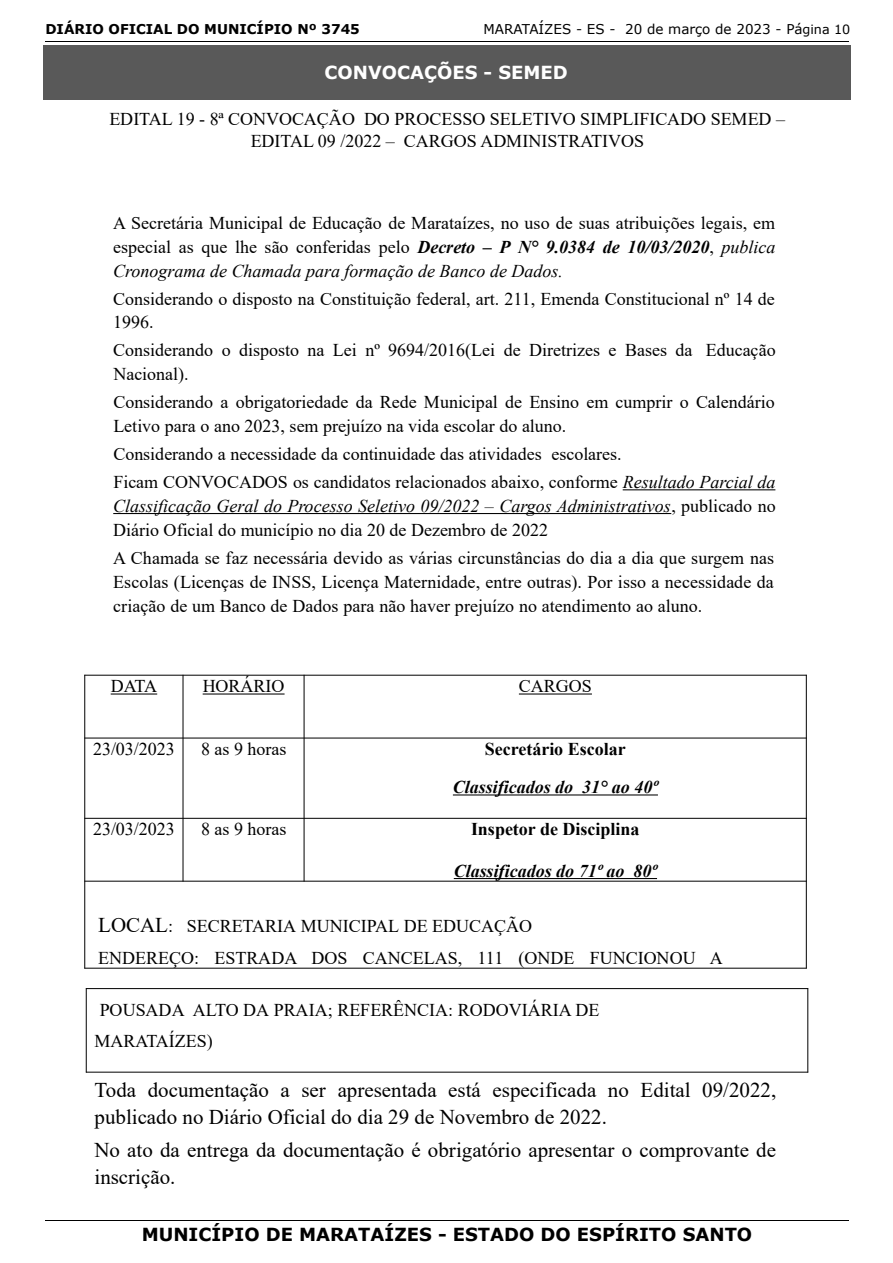
<style>
.page{position:relative;width:893px;height:1263px;background:#fff}
.page>*{position:absolute;margin:0;border:0;box-sizing:border-box;transform-origin:0 0}
.t1{font:21px/27.8px "Times New Roman";color:#000}
.t2{font:18px/23.9px "Times New Roman";color:#000}
.t3{font:italic 18px/23.9px "Times New Roman";color:#000}
.t4{font:italic 700 18px "Times New Roman";color:#000}
.t5{font:700 18px "Verdana";color:#000}
.t6{font:700 18px "Times New Roman";color:#000}
.t7{font:700 18px "Verdana";color:#fff}
.t8{font:13.5px "Verdana";color:#000}
.t9{font:700 13.5px "Verdana";color:#000}
.t10{font:900 13.2px "Arial";letter-spacing:.22em;color:#000}
.s1{font-size:12.75px}
.s2{font-weight:700;font-style:italic}
.s3{font-style:italic}
.s4{font-style:normal}
.s5{font-size:21px}
.s6{font-size:16.5px}
</style>
<div class="page">
<hr style="left:45px;top:39px;width:805px;height:3px;background:#000;opacity:.18">
<hr style="left:45px;top:1218px;width:805px;height:3px;background:#000;opacity:.18">
<hr style="left:623px;top:489px;width:152px;height:1px;background:#000">
<hr style="left:113px;top:513px;width:558px;height:1px;background:#000">
<hr style="left:84px;top:675px;width:723px;height:1px;background:#000">
<hr style="left:84px;top:738px;width:723px;height:1px;background:#000">
<hr style="left:84px;top:818px;width:723px;height:1px;background:#000">
<hr style="left:84px;top:881px;width:723px;height:1px;background:#000">
<hr style="left:84px;top:968px;width:723px;height:1px;background:#000">
<hr style="left:84px;top:675px;width:1px;height:293px;background:#000">
<hr style="left:183px;top:675px;width:1px;height:206px;background:#000">
<hr style="left:304px;top:675px;width:1px;height:206px;background:#000">
<hr style="left:806px;top:675px;width:1px;height:293px;background:#000">
<hr style="left:111px;top:693px;width:46px;height:1px;background:#000">
<hr style="left:203px;top:693px;width:82px;height:1px;background:#000">
<hr style="left:519px;top:693px;width:73px;height:1px;background:#000">
<hr style="left:453px;top:794px;width:205px;height:1px;background:#000">
<hr style="left:454px;top:878px;width:203px;height:1px;background:#000">
<hr style="left:86px;top:988px;width:722px;height:1px;background:#000">
<hr style="left:86px;top:1072px;width:722px;height:1px;background:#000">
<hr style="left:86px;top:988px;width:1px;height:84px;background:#000">
<hr style="left:807px;top:988px;width:1px;height:84px;background:#000">
<div style="left:43px;top:46px;width:807px;height:54px;background:#595959"></div>
<p class="t9" style="left:45px;top:20px;width:316px">DIÁRIO OFICIAL DO MUNICÍPIO Nº 3745</p>
<p class="t8" style="left:483px;top:20px;width:368px">MARATAÍZES - ES - 20 de março de 2023 - Pá<span class="s1">gina 10</span></p>
<p class="t7" style="left:324px;top:60px;width:245px">CONVOCAÇÕES - SEMED</p>
<p class="t2" style="left:109px;top:108px;width:677px;line-height:21.6px;text-align:center">EDITAL 19 - 8ª CONVOCAÇÃO DO PROCESSO SELETIVO SIMPLIFICADO SEMED –<br>EDITAL 09 /2022 – CARGOS ADMINISTRATIVOS</p>
<p class="t2" style="left:113px;top:211px;width:664px;text-align:justify">A Secretária Municipal de Educação de Marataízes, no uso de suas atribuições legais, em especial as que lhe são conferidas pelo <span class="s2">Decreto – P N° 9.0384 de 10/03/2020</span>, <span class="s3">publica Cronograma de Chamada para formação de Banco de Dados.</span></p>
<p class="t2" style="left:113px;top:287px;width:663px">Considerando o disposto na Constituição federal, art. 211, Emenda Constitucional nº 14 de<br>1996.</p>
<p class="t2" style="left:113px;top:339px;width:664px">Considerando o disposto na Lei nº 9694/2016(Lei de Diretrizes e Bases da Educação<br>Nacional).</p>
<p class="t2" style="left:113px;top:390px;width:663px">Considerando a obrigatoriedade da Rede Municipal de Ensino em cumprir o Calendário<br>Letivo para o ano 2023, sem prejuízo na vida escolar do aluno.</p>
<p class="t2" style="left:113px;top:440px;width:664px;line-height:28px">Considerando a necessidade da continuidade das atividades escolares.<br>Ficam CONVOCADOS os candidatos relacionados abaixo, conforme <span class="s3">Resultado Parcial da</span></p>
<p class="t3" style="left:113px;top:496px;width:664px">Classificação Geral do Processo Seletivo 09/2022 – Cargos Administrativos<span class="s4">, publicado no<br>Diário Oficial do município no dia 20 de Dezembro de 2022</span></p>
<p class="t2" style="left:113px;top:546px;width:662px;text-align:justify">A Chamada se faz necessária devido as várias circunstâncias do dia a dia que surgem nas Escolas (Licenças de INSS, Licença Maternidade, entre outras). Por isso a necessidade da criação de um Banco de Dados para não haver prejuízo no atendimento ao aluno.</p>
<p class="t2" style="left:111px;top:674px;width:48px">DATA</p>
<p class="t2" style="left:203px;top:674px;width:83px">HORÁRIO</p>
<p class="t2" style="left:519px;top:674px;width:74px">CARGOS</p>
<p class="t2" style="left:93px;top:737px;width:83px">23/03/2023</p>
<p class="t2" style="left:201px;top:737px;width:87px">8 as 9 horas</p>
<p class="t6" style="left:485px;top:743px;width:142px">Secretário Escolar</p>
<p class="t4" style="left:453px;top:781px;width:206px">Classificados do 31° ao 40º</p>
<p class="t2" style="left:93px;top:818px;width:83px">23/03/2023</p>
<p class="t2" style="left:201px;top:818px;width:87px">8 as 9 horas</p>
<p class="t6" style="left:471px;top:823px;width:170px">Inspetor de Disciplina</p>
<p class="t4" style="left:454px;top:865px;width:205px">Classificados do 71º ao 80º</p>
<p class="t2" style="left:98px;top:910px;width:626px;line-height:31.8px"><span class="s5">LOCAL</span>: SECRETARIA MUNICIPAL DE EDUCAÇÃO<br>ENDEREÇO: ESTRADA DOS CANCELAS, 111 (ONDE FUNCIONOU A</p>
<p class="t10" style="left:321px;top:865px;width:328px"><span class="s6">- E</span>STADO DO <span class="s6">E</span>SPÍRITO <span class="s6">S</span>ANTO <span class="s6">-</span></p>
<p class="t2" style="left:94px;top:995px;width:506px;line-height:31px">POUSADA ALTO DA PRAIA; REFERÊNCIA: RODOVIÁRIA DE<br>MARATAÍZES)</p>
<p class="t1" style="left:94px;top:1076px;width:683px">Toda documentação a ser apresentada está especificada no Edital 09/2022, publicado no Diário Oficial do dia 29 de Novembro de 2022.</p>
<p class="t1" style="left:94px;top:1136px;width:683px">No ato da entrega da documentação é obrigatório apresentar o comprovante de inscrição.</p>
<p class="t5" style="left:142px;top:1222px;width:612px">MUNICÍPIO DE MARATAÍZES - ESTADO DO ESPÍRITO SANTO</p>
</div>
